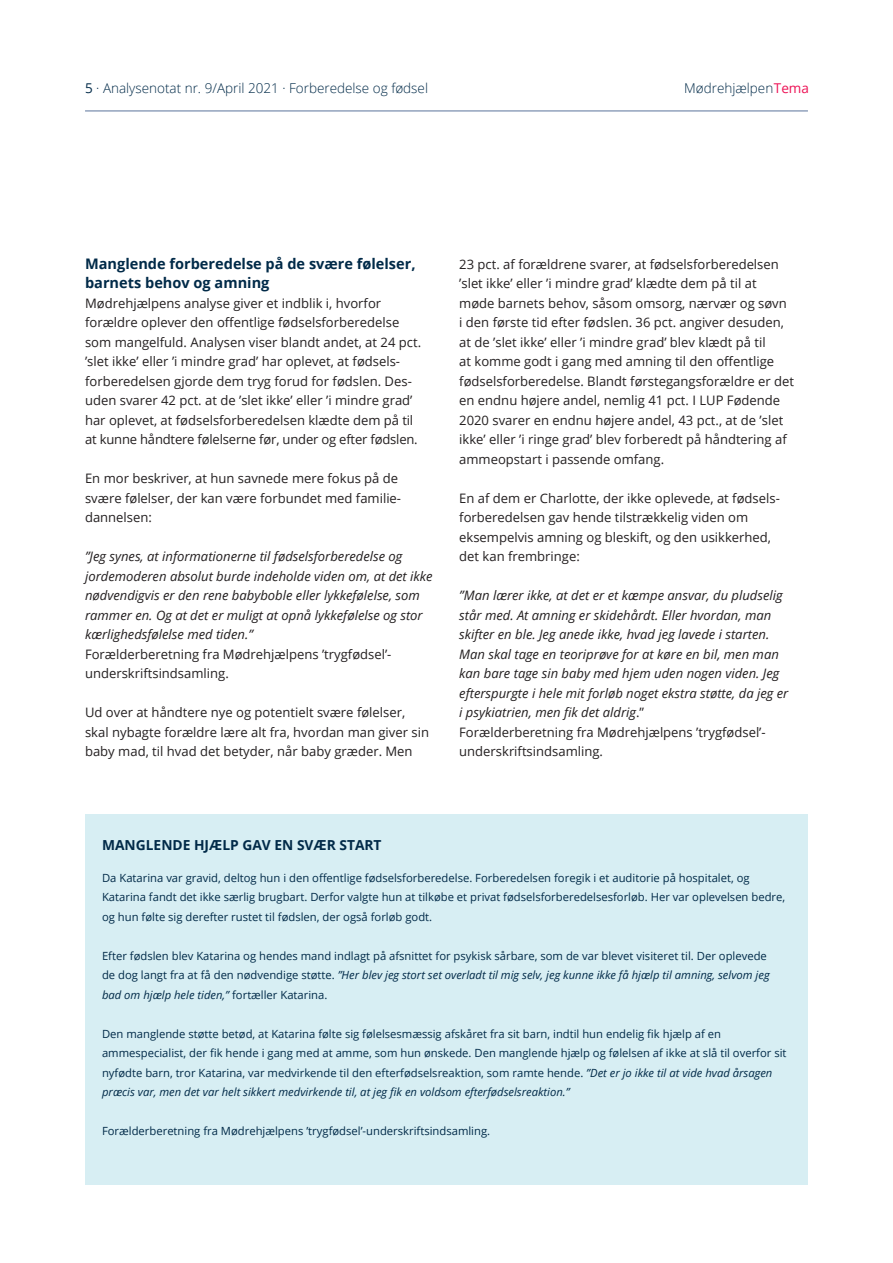
<style>
.page{position:relative;width:893px;height:1263px;background:#fff}
.page>*{position:absolute;margin:0;border:0;box-sizing:border-box;transform-origin:0 0}
.Afsnitsrubrikker{font:700 14.55px/19.5px "Open Sans";color:#012a48}
.Figurtitler{font:700 13.8px "Open Sans";color:#012a48}
.t1{font:300 13.5px "Open Sans";color:#012a48}
.Brødtekst_8_7_13{font:13.05px/19.5px "Open Sans";color:#231f20}
.Brødtekst_8_7_13-2{font:italic 13.05px/19.5px "Open Sans";color:#231f20}
.Figurtekst{font:11.25px/19.5px "Open Sans";color:#012a48}
.s1{font-weight:400}
.s2{font-weight:400;color:#ed1255}
.s3{font-style:normal}
.s4{font-style:italic}
</style>
<div class="page">
<hr style="left:85px;top:111px;width:723px;height:1px;background:#5b749b">
<div style="left:85px;top:814px;width:723px;height:371px;background:#d7eef3"></div>
<p class="t1" style="left:85px;top:79px;width:345px"><span class="s1">5</span> · Analysenotat nr. 9/April 2021 · Forberedelse og fødsel</p>
<p class="t1" style="left:684px;top:79px;width:126px">Mødrehjælpen<span class="s2">Tema</span></p>
<p class="Afsnitsrubrikker" style="left:85px;top:253px;width:332px">Manglende forberedelse på de svære følelser, barnets behov og amning</p>
<p class="Brødtekst_8_7_13" style="left:85px;top:293px;width:338px">Mødrehjælpens analyse giver et indblik i, hvorfor forældre oplever den offentlige fødselsforberedelse som mangelfuld. Analysen viser blandt andet, at 24 pct. ’slet ikke’ eller ’i mindre grad’ har oplevet, at fødsels&shy;forberedelsen gjorde dem tryg forud for fødslen. Des&shy;uden svarer 42 pct. at de ’slet ikke’ eller ’i mindre grad’ har oplevet, at fødselsforberedelsen klædte dem på til at kunne håndtere følelserne før, under og efter fødslen.</p>
<p class="Brødtekst_8_7_13" style="left:85px;top:468px;width:318px">En mor beskriver, at hun savnede mere fokus på de svære følelser, der kan være forbundet med familie&shy;dannelsen:</p>
<p class="Brødtekst_8_7_13-2" style="left:85px;top:546px;width:349px">”Jeg synes, at informationerne til fødselsforberedelse og jordemoderen absolut burde indeholde viden om, at det ikke nødvendigvis er den rene babyboble eller lykkefølelse, som rammer en. Og at det er muligt at opnå lykkefølelse og stor kærlighedsfølelse med tiden.”</p>
<p class="Brødtekst_8_7_13" style="left:85px;top:644px;width:308px">Forælderberetning fra Mødrehjælpens ’trygfødsel’- underskriftsindsamling.</p>
<p class="Brødtekst_8_7_13" style="left:85px;top:702px;width:345px">Ud over at håndtere nye og potentielt svære følelser, skal nybagte forældre lære alt fra, hvordan man giver sin baby mad, til hvad det betyder, når baby græder. Men</p>
<p class="Brødtekst_8_7_13" style="left:459px;top:254px;width:336px">23 pct. af forældrene svarer, at fødselsforberedelsen ’slet ikke’ eller ’i mindre grad’ klædte dem på til at møde barnets behov, såsom omsorg, nærvær og søvn<br>i den første tid efter fødslen. 36 pct. angiver desuden, at de ’slet ikke’ eller ’i mindre grad’ blev klædt på til<br>at komme godt i gang med amning til den offentlige fødselsforberedelse. Blandt førstegangsforældre er det en endnu højere andel, nemlig 41 pct. I LUP Fødende 2020 svarer en endnu højere andel, 43 pct., at de ’slet ikke’ eller ’i ringe grad’ blev forberedt på håndtering af ammeopstart i passende omfang.</p>
<p class="Brødtekst_8_7_13" style="left:459px;top:488px;width:322px">En af dem er Charlotte, der ikke oplevede, at fødsels&shy;forberedelsen gav hende tilstrækkelig viden om eksempelvis amning og bleskift, og den usikkerhed, det kan frembringe:</p>
<p class="Brødtekst_8_7_13-2" style="left:459px;top:585px;width:331px">”Man lærer ikke, at det er et kæmpe ansvar, du pludselig står med. At amning er skidehårdt. Eller hvordan, man skifter en ble. Jeg anede ikke, hvad jeg lavede i starten.<br>Man skal tage en teoriprøve for at køre en bil, men man kan bare tage sin baby med hjem uden nogen viden. Jeg efterspurgte i hele mit forløb noget ekstra støtte, da jeg er i psykiatrien, men fik det aldrig<span class="s3">.”</span></p>
<p class="Brødtekst_8_7_13" style="left:459px;top:722px;width:308px">Forælderberetning fra Mødrehjælpens ’trygfødsel’- underskriftsindsamling.</p>
<p class="Figurtitler" style="left:102px;top:835px;width:281px">MANGLENDE HJÆLP GAV EN SVÆR START</p>
<p class="Figurtekst" style="left:102px;top:867px;width:685px">Da Katarina var gravid, deltog hun i den offentlige fødselsforberedelse. Forberedelsen foregik i et auditorie på hospitalet, og<br>Katarina fandt det ikke særlig brugbart. Derfor valgte hun at tilkøbe et privat fødselsforberedelsesforløb. Her var oplevelsen bedre, og hun følte sig derefter rustet til fødslen, der også forløb godt.</p>
<p class="Figurtekst" style="left:102px;top:945px;width:669px">Efter fødslen blev Katarina og hendes mand indlagt på afsnittet for psykisk sårbare, som de var blevet visiteret til. Der oplevede de dog langt fra at få den nødvendige støtte. <span class="s4">”Her blev jeg stort set overladt til mig selv, jeg kunne ikke få hjælp til amning, selvom jeg bad om hjælp hele tiden,”</span> fortæller Katarina.</p>
<p class="Figurtekst" style="left:102px;top:1023px;width:686px">Den manglende støtte betød, at Katarina følte sig følelsesmæssig afskåret fra sit barn, indtil hun endelig fik hjælp af en ammespecialist, der fik hende i gang med at amme, som hun ønskede. Den manglende hjælp og følelsen af ikke at slå til overfor sit nyfødte barn, tror Katarina, var medvirkende til den efterfødselsreaktion, som ramte hende. <span class="s4">”Det er jo ikke til at vide hvad årsagen præcis var, men det var helt sikkert medvirkende til, at jeg fik en voldsom efterfødselsreaktion.”</span></p>
<p class="Figurtekst" style="left:102px;top:1121px;width:390px">Forælderberetning fra Mødrehjælpens ’trygfødsel’-underskriftsindsamling.</p>
</div>
